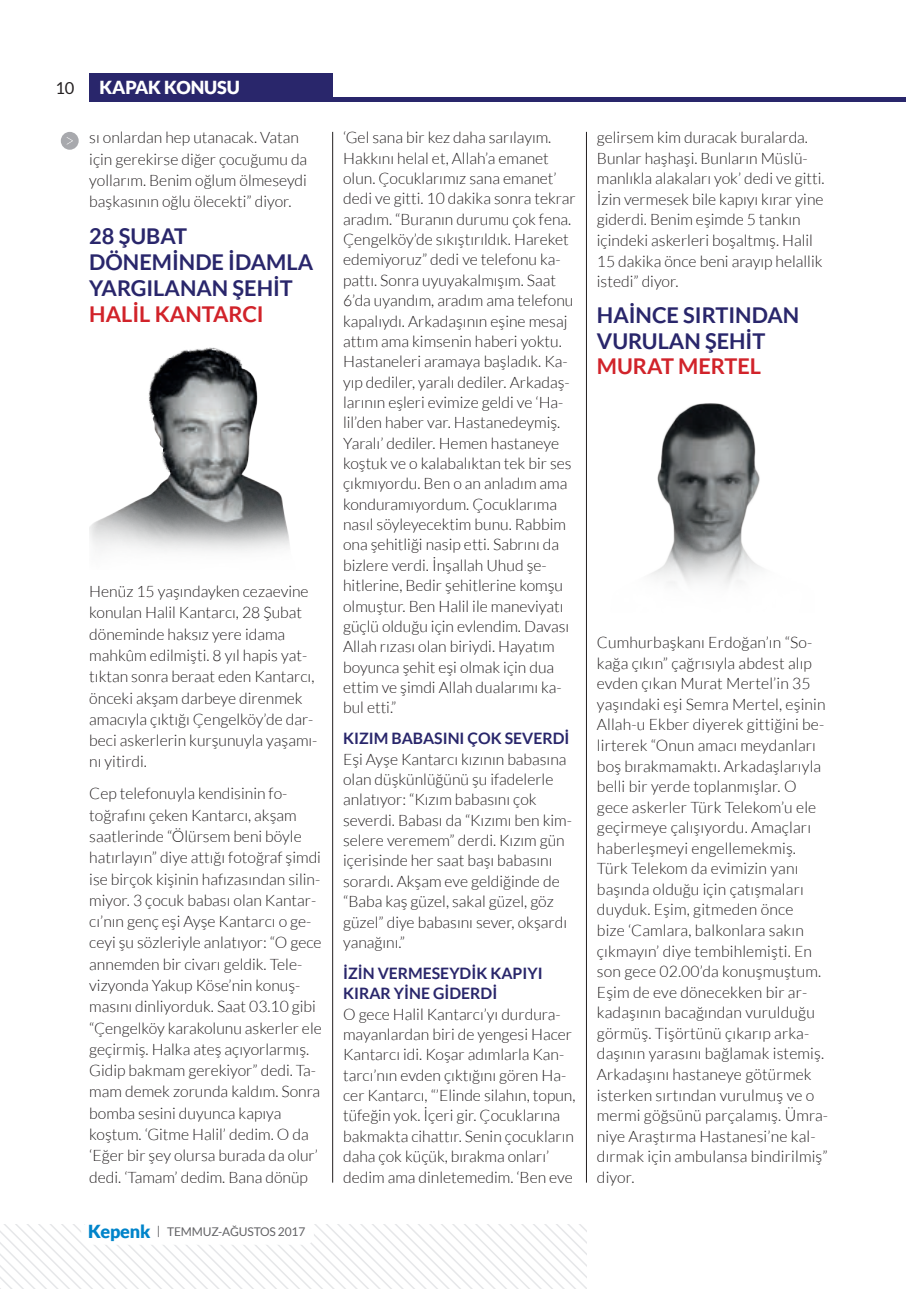
<style>
.page{position:relative;width:906px;height:1289px;background:#fff}
.page>*{position:absolute;margin:0;border:0;box-sizing:border-box;transform-origin:0 0}
.t1{font:700 21.75px/26.1px "Lato TR";color:#29266b}
.t2{font:700 21.75px "Lato TR";color:#d1232a}
.t3{font:900 18px "Lato TR";letter-spacing:-.01em;color:#fff}
.t4{font:16.5px "Lato TR";color:#231f20}
.t5{font:300 15.75px/20.4px "Lato TR";color:#231f20}
.t6{font:700 15.75px/20.4px "Lato TR";color:#29266b}
.t7{font:12px "Lato TR";letter-spacing:-.01em;color:#636366}
.s1{font-weight:900;font-size:18px;color:#0084ca}
</style>
<div class="page">
<svg style="left:0;top:1224px;width:586px;height:64px"></svg>
<div style="left:81px;top:1222px;width:233px;height:22px;background:#fff;border-radius:9px"></div>
<div style="left:89px;top:74px;width:243px;height:27px;background:#29266b"></div>
<hr style="left:89px;top:97px;width:817px;height:4px;background:#29266b">
<div style="left:61px;top:132px;width:18px;height:18px;background:#a8a9ad;border-radius:50%"></div>
<svg style="left:67px;top:137px;width:6px;height:8px"></svg>
<img style="left:89px;top:347px;width:201px;height:205px">
<img style="left:650px;top:403px;width:112px;height:182px">
<hr style="left:586px;top:132px;width:1px;height:1050px;background:#231f20">
<hr style="left:332px;top:132px;width:1px;height:1050px;background:#231f20">
<p class="t4" style="left:55px;top:78px;width:21px">10</p>
<p class="t3" style="left:100px;top:77px;width:142px">KAPAK KONUSU</p>
<p class="t5" style="left:89px;top:127px;width:219px;line-height:21.3px">sı onlardan hep utanacak. Vatan için gerekirse diğer çocuğumu da yollarım. Benim oğlum ölmeseydi başkasının oğlu ölecekti” diyor.</p>
<h1 class="t1" style="left:89px;top:223px;width:225px">28 ŞUBAT<br>DÖNEMİNDE İDAMLA<br>YARGILANAN ŞEHİT</h1>
<h1 class="t2" style="left:89px;top:302px;width:176px">HALİL KANTARCI</h1>
<p class="t5" style="left:89px;top:581px;width:230px;line-height:21.3px">Henüz 15 yaşındayken cezaevine konulan Halil Kantarcı, 28 Şubat döneminde haksız yere idama mahkûm edilmişti. 8 yıl hapis yat&shy;tıktan sonra beraat eden Kantarcı, önceki akşam darbeye direnmek amacıyla çıktığı Çengelköy’de dar&shy;beci askerlerin kurşunuyla yaşamı&shy;nı yitirdi.</p>
<p class="t5" style="left:89px;top:783px;width:234px;line-height:21.3px">Cep telefonuyla kendisinin fo&shy;toğrafını çeken Kantarcı, akşam saatlerinde “Ölürsem beni böyle hatırlayın” diye attığı fotoğraf şimdi ise birçok kişinin hafızasından silin&shy;miyor. 3 çocuk babası olan Kantar&shy;cı’nın genç eşi Ayşe Kantarcı o ge&shy;ceyi şu sözleriyle anlatıyor: “O gece annemden bir civarı geldik. Tele&shy;vizyonda Yakup Köse’nin konuş&shy;masını dinliyorduk. Saat 03.10 gibi “Çengelköy karakolunu askerler ele geçirmiş. Halka ateş açıyorlarmış.<br>Gidip bakmam gerekiyor” dedi. Ta&shy;mam demek zorunda kaldım. Sonra bomba sesini duyunca kapıya koştum. ‘Gitme Halil’ dedim. O da ‘Eğer bir şey olursa burada da olur’ dedi. ‘Tamam’ dedim. Bana dönüp</p>
<p class="t7" style="left:88px;top:1225px;width:219px"><span class="s1">Kepenk</span> | TEMMUZ-AĞUSTOS 2017</p>
<p class="t5" style="left:343px;top:127px;width:234px">‘Gel sana bir kez daha sarılayım.<br>Hakkını helal et, Allah’a emanet olun. Çocuklarımız sana emanet’ dedi ve gitti. 10 dakika sonra tekrar aradım. “Buranın durumu çok fena.<br>Çengelköy’de sıkıştırıldık. Hareket edemiyoruz” dedi ve telefonu ka&shy;pattı. Sonra uyuyakalmışım. Saat 6’da uyandım, aradım ama telefonu kapalıydı. Arkadaşının eşine mesaj attım ama kimsenin haberi yoktu.<br>Hastaneleri aramaya başladık. Ka&shy;yıp dediler, yaralı dediler. Arkadaş&shy;larının eşleri evimize geldi ve ‘Ha&shy;lil’den haber var. Hastanedeymiş.<br>Yaralı’ dediler. Hemen hastaneye koştuk ve o kalabalıktan tek bir ses çıkmıyordu. Ben o an anladım ama konduramıyordum. Çocuklarıma nasıl söyleyecektim bunu. Rabbim ona şehitliği nasip etti. Sabrını da bizlere verdi. İnşallah Uhud şe&shy;hitlerine, Bedir şehitlerine komşu olmuştur. Ben Halil ile maneviyatı güçlü olduğu için evlendim. Davası Allah rızası olan biriydi. Hayatım boyunca şehit eşi olmak için dua ettim ve şimdi Allah dualarımı ka&shy;bul etti.”</p>
<p class="t6" style="left:343px;top:728px;width:228px">KIZIM BABASINI ÇOK SEVERDİ</p>
<p class="t5" style="left:343px;top:749px;width:230px">Eşi Ayşe Kantarcı kızının babasına olan düşkünlüğünü şu ifadelerle anlatıyor: “Kızım babasını çok severdi. Babası da “Kızımı ben kim&shy;selere veremem” derdi. Kızım gün içerisinde her saat başı babasını sorardı. Akşam eve geldiğinde de “Baba kaş güzel, sakal güzel, göz güzel” diye babasını sever, okşardı yanağını.”</p>
<p class="t6" style="left:343px;top:962px;width:201px">İZİN VERMESEYDİK KAPIYI<br>KIRAR YİNE GİDERDİ</p>
<p class="t5" style="left:343px;top:1003px;width:234px">O gece Halil Kantarcı’yı durdura&shy;mayanlardan biri de yengesi Hacer Kantarcı idi. Koşar adımlarla Kan&shy;tarcı’nın evden çıktığını gören Ha&shy;cer Kantarcı, “’Elinde silahın, topun, tüfeğin yok. İçeri gir. Çocuklarına bakmakta cihattır. Senin çocukların daha çok küçük, bırakma onları’ dedim ama dinletemedim. ‘Ben eve</p>
<p class="t5" style="left:597px;top:127px;width:229px">gelirsem kim duracak buralarda.<br>Bunlar haşhaşi. Bunların Müslü&shy;manlıkla alakaları yok’ dedi ve gitti.<br>İzin vermesek bile kapıyı kırar yine giderdi. Benim eşimde 5 tankın içindeki askerleri boşaltmış. Halil<br>15 dakika önce beni arayıp helallik istedi” diyor.</p>
<h1 class="t1" style="left:597px;top:302px;width:204px;line-height:25.3px">HAİNCE SIRTINDAN<br>VURULAN ŞEHİT</h1>
<h1 class="t2" style="left:597px;top:353px;width:166px">MURAT MERTEL</h1>
<p class="t5" style="left:597px;top:632px;width:233px">Cumhurbaşkanı Erdoğan’ın “So&shy;kağa çıkın” çağrısıyla abdest alıp evden çıkan Murat Mertel’in 35 yaşındaki eşi Semra Mertel, eşinin<br>Allah-u Ekber diyerek gittiğini be&shy;lirterek “Onun amacı meydanları boş bırakmamaktı. Arkadaşlarıyla belli bir yerde toplanmışlar. O gece askerler Türk Telekom’u ele geçirmeye çalışıyordu. Amaçları haberleşmeyi engellemekmiş.<br>Türk Telekom da evimizin yanı başında olduğu için çatışmaları duyduk. Eşim, gitmeden önce<br>bize ‘Camlara, balkonlara sakın çıkmayın’ diye tembihlemişti. En son gece 02.00’da konuşmuştum.<br>Eşim de eve dönecekken bir ar&shy;kadaşının bacağından vurulduğu görmüş. Tişörtünü çıkarıp arka&shy;daşının yarasını bağlamak istemiş.<br>Arkadaşını hastaneye götürmek isterken sırtından vurulmuş ve o mermi göğsünü parçalamış. Ümra&shy;niye Araştırma Hastanesi’ne kal&shy;dırmak için ambulansa bindirilmiş” diyor.</p>
</div>
